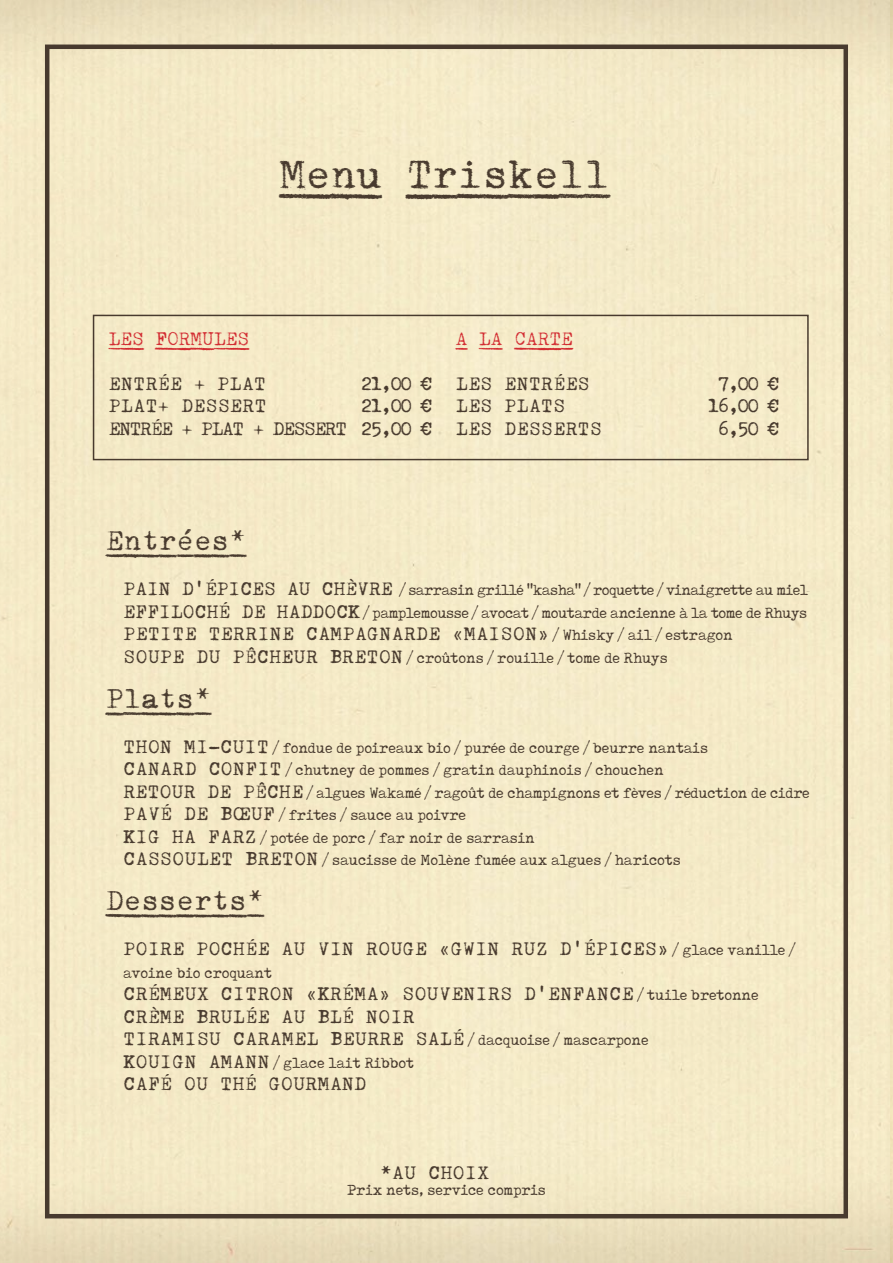
<style>
.page{position:relative;width:893px;height:1263px;background:#fff}
.page>*{position:absolute;margin:0;border:0;box-sizing:border-box;transform-origin:0 0}
.t1{font:39px "Swissa Piccola Underlined";color:#483a2e}
.t2{font:27px "Swissa Piccola Underlined";color:#483a2e}
.t3{font:18px/22.5px "Swissa Piccola";letter-spacing:.03em;color:#483a2e}
.t4{font:18px/22.5px "Swissa Piccola";letter-spacing:-.07em;color:#483a2e;text-align:right}
.t5{font:18px "Swissa Piccola Underlined";color:#d22b31}
.t6{font:16.5px/22.5px "Tox Typewriter";color:#483a2e}
.t7{font:16.5px/22.5px "Tox Typewriter";letter-spacing:-.02em;color:#483a2e}
.s1{font-family:"Swissa Piccola";font-size:18px}
.s2{font-family:"Tox Typewriter";font-size:16.5px}
</style>
<div class="page">
<div style="left:45px;top:45px;width:803px;height:1173px;border:4px solid #483a2e"></div>
<div style="left:93px;top:315px;width:716px;height:145px;border:2px solid #483a2e"></div>
<h1 class="t1" style="left:280px;top:153px;width:331px">Menu Triskell</h1>
<p class="t5" style="left:109px;top:328px;width:142px">LES FORMULES</p>
<p class="t3" style="left:109px;top:373px;width:158px">ENTRÉE + PLAT</p>
<p class="t3" style="left:361px;top:373px;width:73px">21,00 €</p>
<p class="t3" style="left:109px;top:396px;width:159px">PLAT+ DESSERT</p>
<p class="t4" style="left:109px;top:396px;width:324px">21,00 €<br>ENTRÉE + PLAT + DESSERT 25,00 €</p>
<p class="t5" style="left:456px;top:328px;width:119px">A LA CARTE</p>
<p class="t3" style="left:456px;top:373px;width:135px">LES ENTRÉES</p>
<p class="t3" style="left:718px;top:373px;width:63px">7,00 €</p>
<p class="t3" style="left:456px;top:396px;width:111px">LES PLATS</p>
<p class="t3" style="left:708px;top:396px;width:73px">16,00 €</p>
<p class="t3" style="left:456px;top:418px;width:147px">LES DESSERTS</p>
<p class="t3" style="left:718px;top:418px;width:63px">6,50 €</p>
<h2 class="t2" style="left:106px;top:525px;width:142px">Entrées*</h2>
<p class="t7" style="left:124px;top:578px;width:686px"><span class="s1">PAIN D'ÉPICES AU CHÈVRE</span> / sarrasin grillé "kasha" / roquette / vinaigrette au miel<br><span class="s1">EFFILOCHÉ DE HADDOCK</span> / pamplemousse / avocat / moutarde ancienne à la tome de Rhuys</p>
<p class="t3" style="left:124px;top:623px;width:611px">PETITE TERRINE CAMPAGNARDE «MAISON» <span class="s2">/ Whisky / ail / estragon</span></p>
<p class="t6" style="left:124px;top:646px;width:545px"><span class="s1">SOUPE DU PÊCHEUR BRETON</span> / croûtons / rouille / tome de Rhuys</p>
<h2 class="t2" style="left:106px;top:683px;width:107px">Plats*</h2>
<p class="t6" style="left:124px;top:736px;width:688px"><span class="s1">THON MI-CUIT</span> / fondue de poireaux bio / purée de courge / beurre nantais<br><span class="s1">CANARD CONFIT</span> / chutney de pommes / gratin dauphinois / chouchen<br><span class="s1">RETOUR DE PÊCHE</span> / algues Wakamé / ragoût de champignons et fèves / réduction de cidre <span class="s1">PAVÉ DE BŒUF</span> / frites / sauce au poivre<br><span class="s1">KIG HA FARZ</span> / potée de porc / far noir de sarrasin<br><span class="s1">CASSOULET BRETON</span> / saucisse de Molène fumée aux algues / haricots</p>
<h2 class="t2" style="left:106px;top:885px;width:159px">Desserts*</h2>
<p class="t3" style="left:124px;top:938px;width:673px">POIRE POCHÉE AU VIN ROUGE «GWIN RUZ D'ÉPICES» <span class="s2">/ glace vanille /</span></p>
<p class="t6" style="left:123px;top:961px;width:150px">avoine bio croquant</p>
<p class="t3" style="left:124px;top:983px;width:636px">CRÉMEUX CITRON «KRÉMA» SOUVENIRS D'ENFANCE <span class="s2">/ tuile bretonne<br></span>CRÈME BRULÉE AU BLÉ NOIR<br>TIRAMISU CARAMEL BEURRE SALÉ <span class="s2">/ dacquoise / mascarpone</span></p>
<p class="t6" style="left:124px;top:1051px;width:292px"><span class="s1">KOUIGN AMANN</span> / glace lait Ribbot</p>
<p class="t3" style="left:124px;top:1073px;width:244px">CAFÉ OU THÉ GOURMAND</p>
<p class="t3" style="left:380px;top:1162px;width:110px">*AU CHOIX</p>
<p class="t6" style="left:347px;top:1178px;width:200px">Prix nets, service compris</p>
</div>
